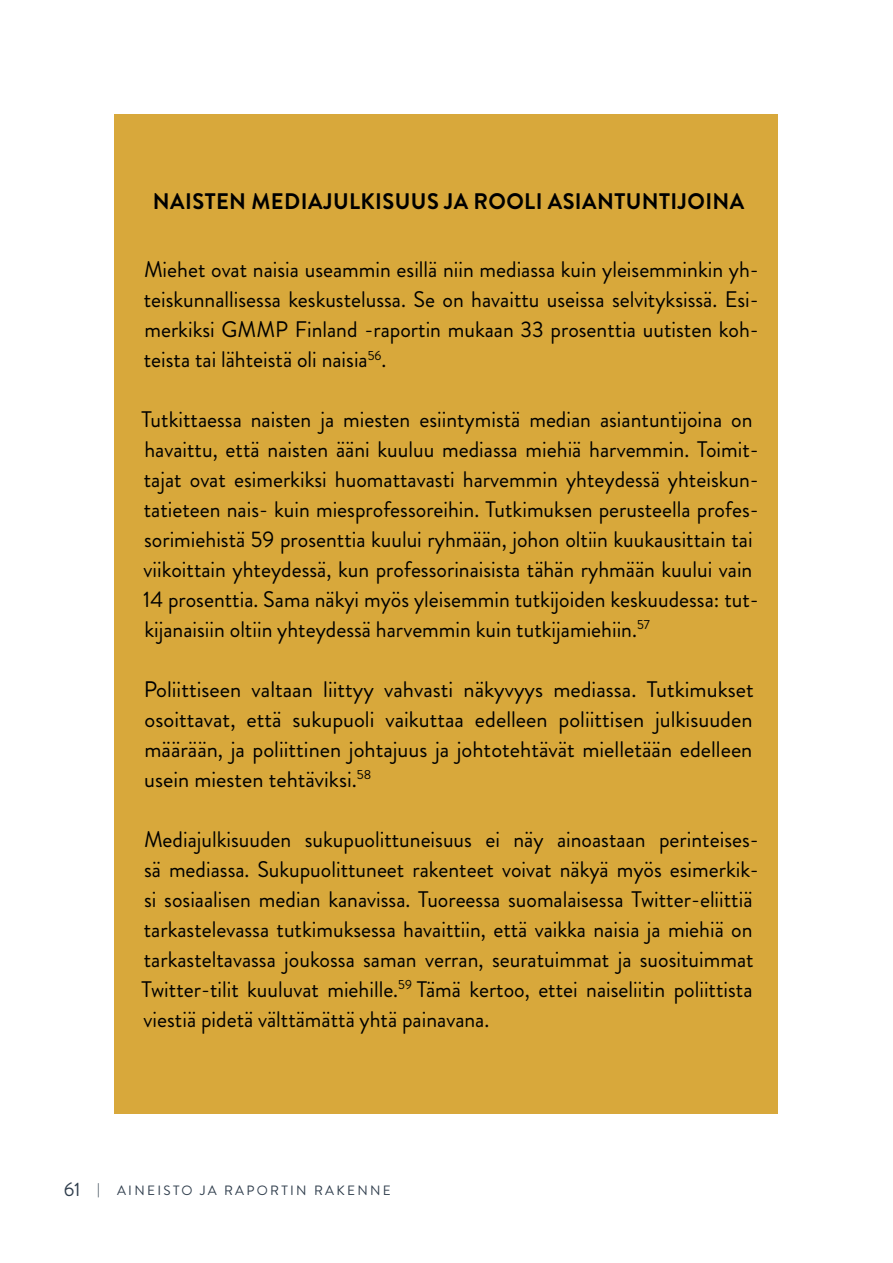
<style>
.page{position:relative;width:893px;height:1263px;background:#fff}
.page>*{position:absolute;margin:0;border:0;box-sizing:border-box;transform-origin:0 0}
.t1{font:22.5px/30px "Brandon Grotesque";color:#000;text-align:justify}
.t2{font:700 22.5px "Brandon Grotesque";letter-spacing:.02em;color:#000}
.t3{font:19.5px "Brandon Grotesque";color:#303e4d}
.t4{font:13.5px "Brandon Grotesque";letter-spacing:.17em;color:#303e4d}
.s1{font-size:13.5px}
</style>
<div class="page">
<div style="left:115px;top:115px;width:663px;height:999px;background:#d8a83b"></div>
<p class="t2" style="left:153px;top:185px;width:593px">NAISTEN MEDIAJULKISUUS JA ROOLI ASIANTUNTIJOINA</p>
<p class="t1" style="left:144px;top:255px;width:617px">Miehet ovat naisia useammin esillä niin mediassa kuin yleisemminkin yh&shy;teiskunnallisessa keskustelussa. Se on havaittu useissa selvityksissä. Esi&shy;merkiksi GMMP Finland -raportin mukaan 33 prosenttia uutisten koh&shy;teista tai lähteistä oli naisia<sup>56</sup>.</p>
<p class="t1" style="left:142px;top:404px;width:619px;text-align:left">Tutkittaessa naisten ja miesten esiintymistä median asiantuntijoina on havaittu, että naisten ääni kuuluu mediassa miehiä harvemmin. Toimit&shy;tajat ovat esimerkiksi huomattavasti harvemmin yhteydessä yhteiskun&shy;tatieteen nais- kuin miesprofessoreihin. Tutkimuksen perusteella profes&shy;sorimiehistä 59 prosenttia kuului ryhmään, johon oltiin kuukausittain tai viikoittain yhteydessä, kun professorinaisista tähän ryhmään kuului vain 14 prosenttia. Sama näkyi myös yleisemmin tutkijoiden keskuudessa: tut&shy;kijanaisiin oltiin yhteydessä harvemmin kuin tutkijamiehiin.<sup>57</sup></p>
<p class="t1" style="left:144px;top:674px;width:611px">Poliittiseen valtaan liittyy vahvasti näkyvyys mediassa. Tutkimukset osoittavat, että sukupuoli vaikuttaa edelleen poliittisen julkisuuden määrään, ja poliittinen johtajuus ja johtotehtävät mielletään edelleen usein miesten tehtäviksi.<sup>58</sup></p>
<p class="t1" style="left:142px;top:824px;width:619px;text-align:left">Mediajulkisuuden sukupuolittuneisuus ei näy ainoastaan perinteises&shy;sä mediassa. Sukupuolittuneet rakenteet voivat näkyä myös esimerkik&shy;si sosiaalisen median kanavissa. Tuoreessa suomalaisessa Twitter-eliittiä tarkastelevassa tutkimuksessa havaittiin, että vaikka naisia ja miehiä on tarkasteltavassa joukossa saman verran, seuratuimmat ja suosituimmat Twitter-tilit kuuluvat miehille.<sup>59</sup> Tämä kertoo, ettei naiseliitin poliittista viestiä pidetä välttämättä yhtä painavana.</p>
<p class="t3" style="left:64px;top:1176px;width:38px">61 <span class="s1">|</span></p>
<p class="t4" style="left:117px;top:1181px;width:275px">AINEISTO JA RAPORTIN RAKENNE</p>
</div>
